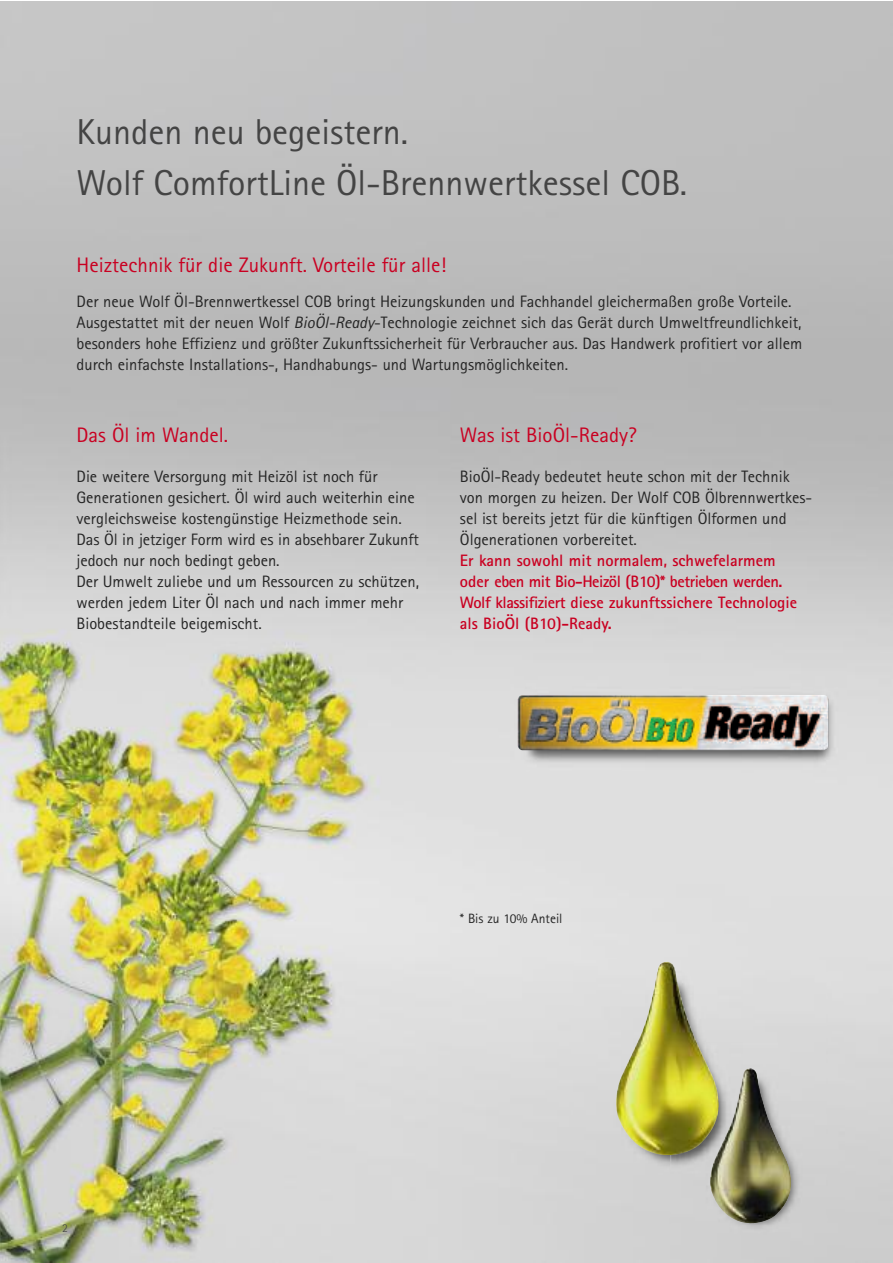
<style>
.page{position:relative;width:893px;height:1263px;background:#fff}
.page>*{position:absolute;margin:0;border:0;box-sizing:border-box;transform-origin:0 0}
.t1{font:36px/51px "Rotis Sans Serif";color:#444}
.t2{font:21px "Rotis Sans Serif";color:#c90021}
.t3{font:16.5px/21px "Rotis Sans Serif";color:#252525}
.t4{font:700 16.5px/21px "Rotis Sans Serif";color:#c90021}
.t5{font:13.5px "Rotis Sans Serif";color:#252525}
.t6{font:300 12px "Rotis Sans Serif";color:#444}
.s1{font-style:italic}
</style>
<div class="page">
<img style="left:0;top:1px;width:892px;height:1262px">
<img style="left:514px;top:664px;width:332px;height:131px">
<img style="left:518px;top:695px;width:310px;height:55px;border-radius:5px">
<div style="left:828px;top:1042px;width:16px;height:221px;background:#d1d1d1"></div>
<img style="left:574px;top:960px;width:254px;height:303px">
<img style="left:710px;top:1074px;width:50px;height:149px">
<img style="left:749px;top:1068px;width:42px;height:153px">
<img style="left:631px;top:1138px;width:70px;height:17px">
<h1 class="t1" style="left:77px;top:106px;width:612px">Kunden neu begeistern.<br>Wolf ComfortLine Öl-Brennwertkessel COB.</h1>
<p class="t2" style="left:77px;top:252px;width:371px">Heiztechnik für die Zukunft. Vorteile für alle!</p>
<p class="t3" style="left:77px;top:291px;width:727px">Der neue Wolf Öl-Brennwertkessel COB bringt Heizungskunden und Fachhandel gleichermaßen große Vorteile.<br>Ausgestattet mit der neuen Wolf <span class="s1">BioÖl-Ready</span>-Technologie zeichnet sich das Gerät durch Umweltfreundlichkeit, besonders hohe Effizienz und größter Zukunftssicherheit für Verbraucher aus. Das Handwerk profitiert vor allem durch einfachste Installations-, Handhabungs- und Wartungsmöglichkeiten.</p>
<p class="t2" style="left:77px;top:422px;width:153px">Das Öl im Wandel.</p>
<p class="t3" style="left:77px;top:466px;width:344px">Die weitere Versorgung mit Heizöl ist noch für Generationen gesichert. Öl wird auch weiterhin eine vergleichsweise kostengünstige Heizmethode sein.<br>Das Öl in jetziger Form wird es in absehbarer Zukunft jedoch nur noch bedingt geben.<br>Der Umwelt zuliebe und um Ressourcen zu schützen, werden jedem Liter Öl nach und nach immer mehr Biobestandteile beigemischt.</p>
<p class="t2" style="left:460px;top:422px;width:178px">Was ist BioÖl-Ready?</p>
<p class="t3" style="left:460px;top:466px;width:354px">BioÖl-Ready bedeutet heute schon mit der Technik von morgen zu heizen. Der Wolf COB Ölbrennwertkes&shy;sel ist bereits jetzt für die künftigen Ölformen und Ölgenerationen vorbereitet.</p>
<p class="t4" style="left:460px;top:549px;width:339px">Er kann sowohl mit normalem, schwefelarmem oder eben mit Bio-Heizöl (B10)* betrieben werden.<br>Wolf klassifiziert diese zukunftssichere Technologie als BioÖl (B10)-Ready.</p>
<p class="t5" style="left:460px;top:910px;width:104px">* Bis zu 10% Anteil</p>
<p class="t6" style="left:62px;top:1221px;width:7px">2</p>
</div>
